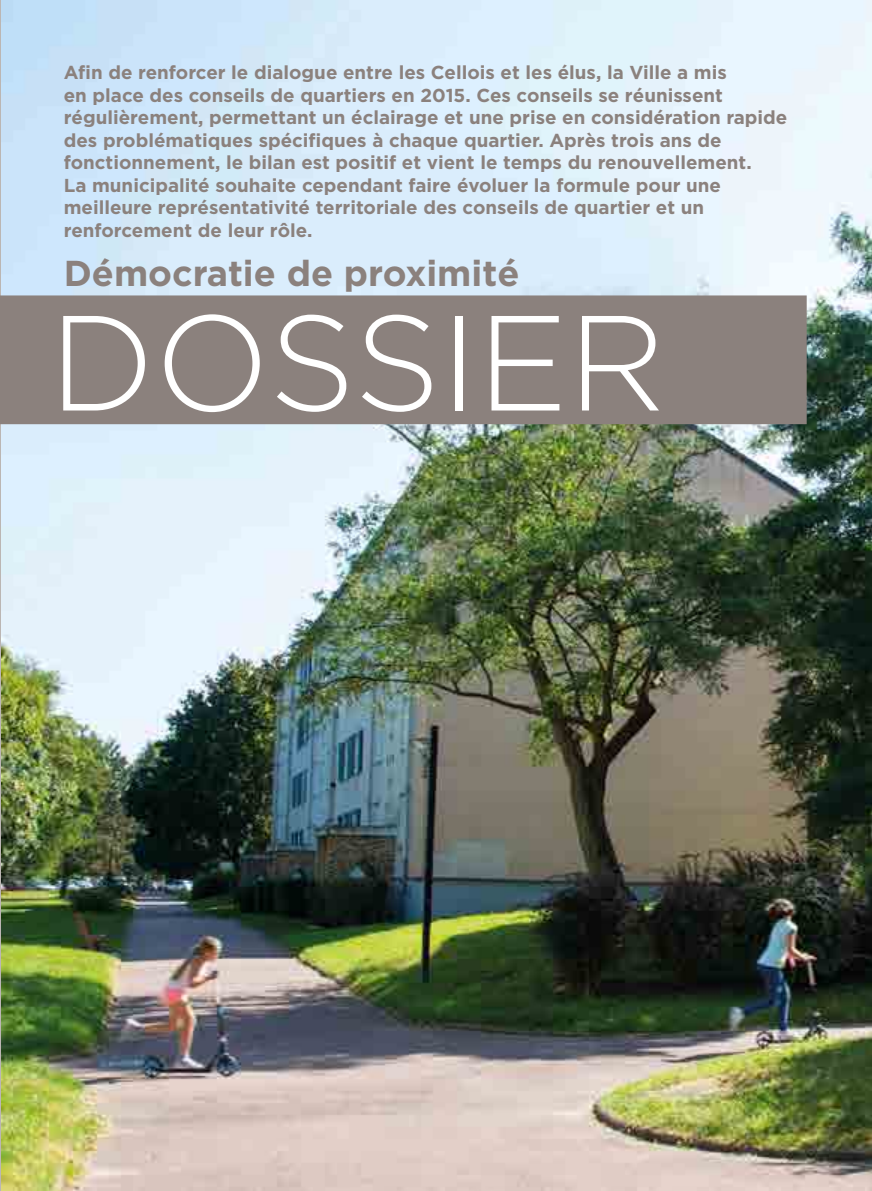
<style>
.page{position:relative;width:872px;height:1191px;background:#fff}
.page>*{position:absolute;margin:0;border:0;box-sizing:border-box;transform-origin:0 0}
.t1{font:300 135px "Gotham";color:#fff}
.t2{font:700 36px "Gotham";color:#8b817d}
.t3{font:700 18.75px/22.5px "Gotham";color:#8b817d}
</style>
<div class="page">
<img style="left:1px;top:0;width:871px;height:1191px">
<div style="left:0;top:295px;width:806px;height:129px;background:#8b817d"></div>
<p class="t3" style="left:64px;top:61px;width:725px">Afin de renforcer le dialogue entre les Cellois et les élus, la Ville a mis<br>en place des conseils de quartiers en 2015. Ces conseils se réunissent régulièrement, permettant un éclairage et une prise en considération rapide des problématiques spécifiques à chaque quartier. Après trois ans de fonctionnement, le bilan est positif et vient le temps du renouvellement.<br>La municipalité souhaite cependant faire évoluer la formule pour une meilleure représentativité territoriale des conseils de quartier et un renforcement de leur rôle.</p>
<h2 class="t2" style="left:64px;top:252px;width:457px">Démocratie de proximité</h2>
<h1 class="t1" style="left:49px;top:289px;width:618px">DOSSIER</h1>
</div>
